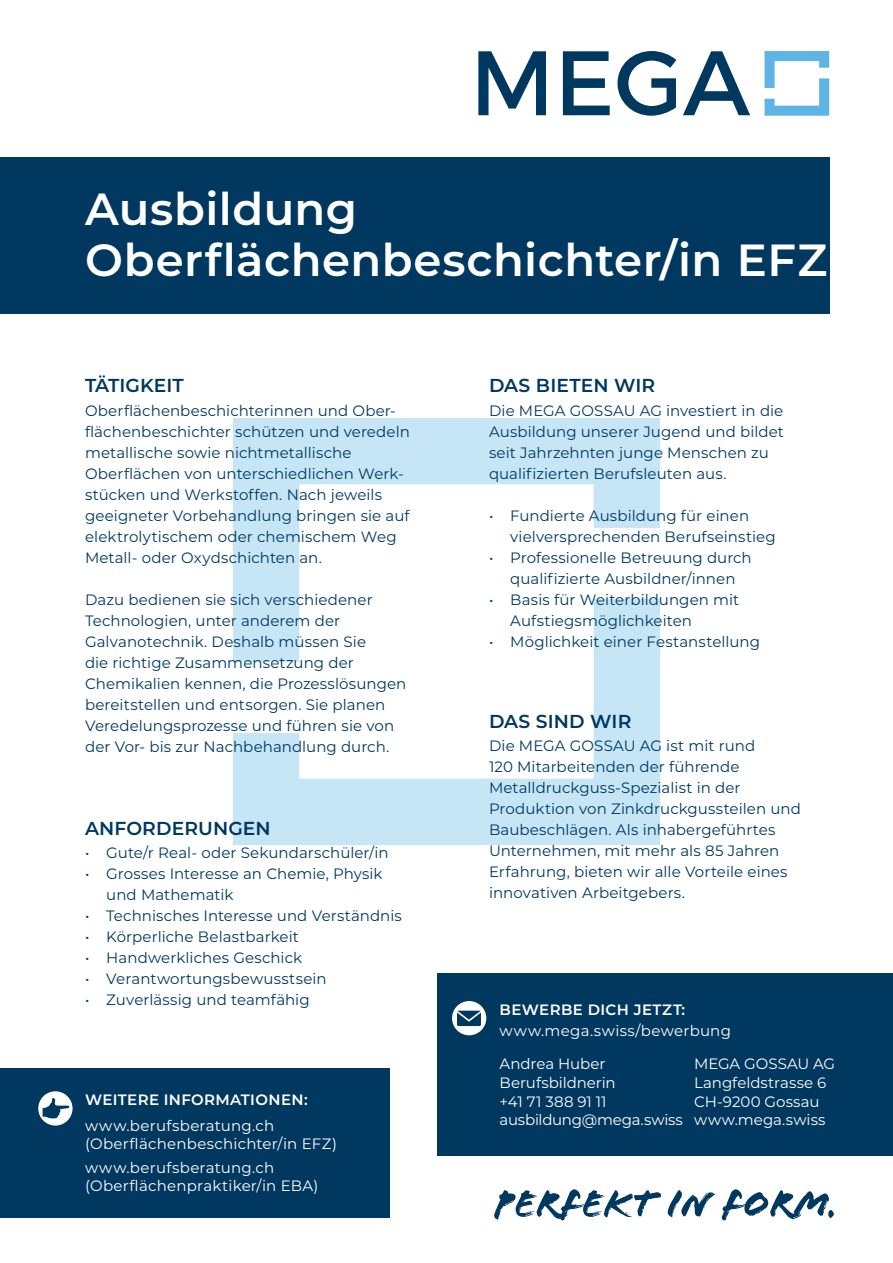
<style>
.page{position:relative;width:893px;height:1263px;background:#fff}
.page>*{position:absolute;margin:0;border:0;box-sizing:border-box;transform-origin:0 0}
.Haupttitel{font:600 45px "Montserrat";letter-spacing:.01em;color:#fff}
.Inhalt_Titel{font:600 18.75px "Montserrat";letter-spacing:.005em;color:#003860}
.Inhalt_Content{font:15px/21px "Montserrat";letter-spacing:.005em;color:#003860}
.Box_Link{font:15px/18px "Montserrat";letter-spacing:.015em;color:#fff}
.Box_content{font:15px/18.8px "Montserrat";letter-spacing:-.005em;color:#fff}
.Box_Titel{font:600 15px "Montserrat";letter-spacing:.025em;color:#fff}
</style>
<div class="page">
<svg style="left:233px;top:418px;width:427px;height:181px;fill:#cbe7f6"></svg>
<svg style="left:233px;top:599px;width:427px;height:246px"></svg>
<div style="left:0;top:157px;width:829px;height:157px;background:#003860"></div>
<div style="left:0;top:1068px;width:389px;height:150px;background:#003860"></div>
<svg style="left:764px;top:51px;width:65px;height:65px"></svg>
<svg style="left:563px;top:51px;width:47px;height:64px"></svg>
<svg style="left:478px;top:51px;width:68px;height:64px"></svg>
<svg style="left:617px;top:51px;width:59px;height:65px"></svg>
<svg style="left:683px;top:51px;width:67px;height:64px"></svg>
<div style="left:438px;top:973px;width:455px;height:183px;background:#003860"></div>
<svg style="left:494px;top:1189px;width:167px;height:31px"></svg>
<svg style="left:668px;top:1190px;width:47px;height:27px"></svg>
<svg style="left:722px;top:1189px;width:112px;height:31px"></svg>
<svg style="left:38px;top:1091px;width:35px;height:34px"></svg>
<svg style="left:452px;top:1001px;width:34px;height:34px"></svg>
<p class="Haupttitel" style="left:85px;top:177px;width:274px">Ausbildung</p>
<p class="Haupttitel" style="left:85px;top:228px;width:744px">Oberflächenbeschichter/in EFZ</p>
<p class="Inhalt_Titel" style="left:85px;top:372px;width:100px">TÄTIGKEIT</p>
<p class="Inhalt_Content" style="left:85px;top:399px;width:326px">Oberflächenbeschichterinnen und Ober&shy;flächenbeschichter schützen und veredeln metallische sowie nichtmetallische Oberflächen von unterschiedlichen Werk&shy;stücken und Werkstoffen. Nach jeweils geeigneter Vorbehandlung bringen sie auf elektrolytischem oder chemischem Weg Metall- oder Oxydschichten an.</p>
<p class="Inhalt_Content" style="left:85px;top:588px;width:323px">Dazu bedienen sie sich verschiedener Technologien, unter anderem der Galvanotechnik. Deshalb müssen Sie<br>die richtige Zusammensetzung der Chemikalien kennen, die Prozesslösungen bereitstellen und entsorgen. Sie planen Veredelungsprozesse und führen sie von der Vor- bis zur Nachbehandlung durch.</p>
<p class="Inhalt_Titel" style="left:85px;top:815px;width:187px">ANFORDERUNGEN</p>
<p class="Inhalt_Content" style="left:85px;top:841px;width:305px">• Gute/r Real- oder Sekundarschüler/in</p>
<p class="Inhalt_Content" style="left:106px;top:862px;width:278px;text-indent:-21px">• Grosses Interesse an Chemie, Physik und Mathematik</p>
<p class="Inhalt_Content" style="left:85px;top:904px;width:318px">• Technisches Interesse und Verständnis</p>
<p class="Inhalt_Content" style="left:85px;top:925px;width:215px">• Körperliche Belastbarkeit</p>
<p class="Inhalt_Content" style="left:85px;top:946px;width:219px">• Handwerkliches Geschick</p>
<p class="Inhalt_Content" style="left:85px;top:967px;width:243px">• Verantwortungsbewusstsein</p>
<p class="Inhalt_Content" style="left:85px;top:988px;width:226px">• Zuverlässig und teamfähig</p>
<p class="Box_Titel" style="left:85px;top:1088px;width:224px">WEITERE INFORMATIONEN:</p>
<p class="Box_Link" style="left:85px;top:1116px;width:253px">www.berufsberatung.ch (Oberflächenbeschichter/in EFZ)</p>
<p class="Box_Link" style="left:85px;top:1158px;width:235px">www.berufsberatung.ch (Oberflächenpraktiker/in EBA)</p>
<p class="Inhalt_Titel" style="left:489px;top:372px;width:168px">DAS BIETEN WIR</p>
<p class="Inhalt_Content" style="left:489px;top:399px;width:296px">Die MEGA GOSSAU AG investiert in die Ausbildung unserer Jugend und bildet seit Jahrzehnten junge Menschen zu qualifizierten Berufsleuten aus.</p>
<p class="Inhalt_Content" style="left:510px;top:504px;width:267px;text-indent:-21px">• Fundierte Ausbildung für einen vielversprechenden Berufseinstieg</p>
<p class="Inhalt_Content" style="left:489px;top:546px;width:264px;text-align:center">• Professionelle Betreuung durch qualifizierte Ausbildner/innen</p>
<p class="Inhalt_Content" style="left:510px;top:588px;width:231px;text-indent:-21px">• Basis für Weiterbildungen mit<br>Aufstiegsmöglichkeiten</p>
<p class="Inhalt_Content" style="left:489px;top:630px;width:273px">• Möglichkeit einer Festanstellung</p>
<p class="Inhalt_Titel" style="left:489px;top:708px;width:144px">DAS SIND WIR</p>
<p class="Inhalt_Content" style="left:489px;top:735px;width:313px">Die MEGA GOSSAU AG ist mit rund<br>120 Mitarbeitenden der führende Metalldruckguss-Spezialist in der Produktion von Zinkdruckgussteilen und Baubeschlägen. Als inhabergeführtes Unternehmen, mit mehr als 85 Jahren Erfahrung, bieten wir alle Vorteile eines innovativen Arbeitgebers.</p>
<p class="Box_Titel" style="left:500px;top:999px;width:187px">BEWERBE DICH JETZT:</p>
<p class="Box_Link" style="left:500px;top:1021px;width:233px">www.mega.swiss/bewerbung</p>
<p class="Box_content" style="left:500px;top:1054px;width:185px">Andrea Huber<br>Berufsbildnerin<br>+41 71 388 91 11 ausbildung@mega.swiss</p>
<p class="Box_content" style="left:694px;top:1054px;width:143px">MEGA GOSSAU AG<br>Langfeldstrasse 6<br>CH-9200 Gossau www.mega.swiss</p>
</div>
